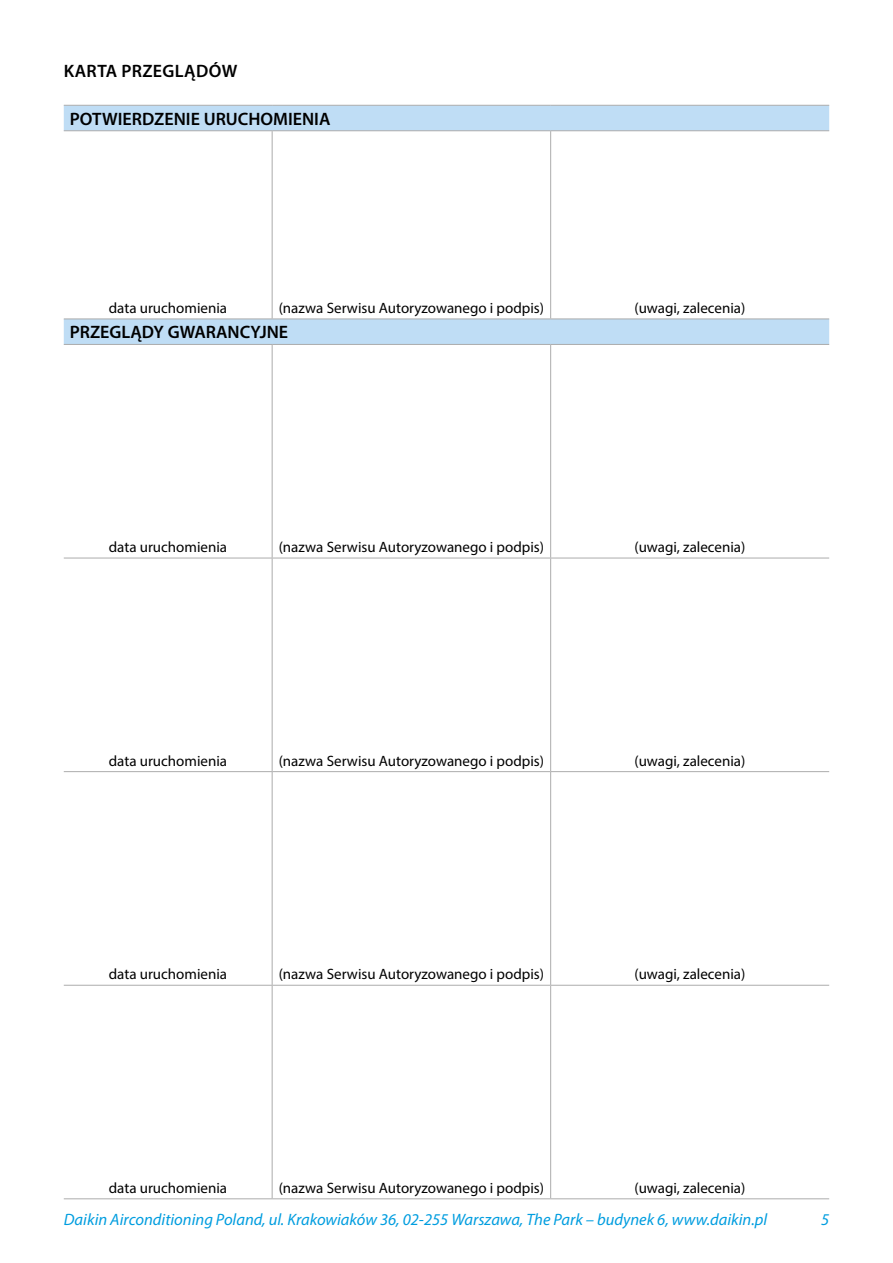
<style>
.page{position:relative;width:893px;height:1263px;background:#fff}
.page>*{position:absolute;margin:0;border:0;box-sizing:border-box;transform-origin:0 0}
.t1{font:600 18px "Myriad Pro";color:#000}
.t2{font:600 18px "Myriad Pro";letter-spacing:.02em;color:#000}
.t3{font:italic 16.5px "Myriad Pro";color:#009ddf}
.t4{font:15px "Myriad Pro";color:#000}
</style>
<div class="page">
<svg style="left:64px;top:106px;width:765px;height:238px"></svg>
<hr style="left:64px;top:105px;width:208px;height:1px;background:#acacac">
<hr style="left:272px;top:105px;width:279px;height:1px;background:#acacac">
<hr style="left:551px;top:105px;width:278px;height:1px;background:#acacac">
<hr style="left:64px;top:130px;width:208px;height:1px;background:#acacac">
<hr style="left:272px;top:130px;width:279px;height:1px;background:#acacac">
<hr style="left:272px;top:131px;width:1px;height:188px;background:#acacac">
<hr style="left:551px;top:130px;width:278px;height:1px;background:#acacac">
<hr style="left:550px;top:131px;width:1px;height:188px;background:#acacac">
<hr style="left:64px;top:319px;width:208px;height:1px;background:#acacac">
<hr style="left:272px;top:319px;width:279px;height:1px;background:#acacac">
<hr style="left:551px;top:319px;width:278px;height:1px;background:#acacac">
<hr style="left:64px;top:344px;width:208px;height:1px;background:#acacac">
<hr style="left:272px;top:344px;width:279px;height:1px;background:#acacac">
<hr style="left:272px;top:345px;width:1px;height:213px;background:#acacac">
<hr style="left:551px;top:344px;width:278px;height:1px;background:#acacac">
<hr style="left:550px;top:345px;width:1px;height:213px;background:#acacac">
<hr style="left:64px;top:558px;width:208px;height:1px;background:#acacac">
<hr style="left:272px;top:558px;width:279px;height:1px;background:#acacac">
<hr style="left:272px;top:558px;width:1px;height:213px;background:#acacac">
<hr style="left:551px;top:558px;width:278px;height:1px;background:#acacac">
<hr style="left:550px;top:558px;width:1px;height:213px;background:#acacac">
<hr style="left:64px;top:771px;width:208px;height:1px;background:#acacac">
<hr style="left:272px;top:771px;width:279px;height:1px;background:#acacac">
<hr style="left:272px;top:772px;width:1px;height:213px;background:#acacac">
<hr style="left:551px;top:771px;width:278px;height:1px;background:#acacac">
<hr style="left:550px;top:772px;width:1px;height:213px;background:#acacac">
<hr style="left:64px;top:985px;width:208px;height:1px;background:#acacac">
<hr style="left:272px;top:985px;width:279px;height:1px;background:#acacac">
<hr style="left:272px;top:985px;width:1px;height:213px;background:#acacac">
<hr style="left:551px;top:985px;width:278px;height:1px;background:#acacac">
<hr style="left:550px;top:985px;width:1px;height:213px;background:#acacac">
<hr style="left:64px;top:1198px;width:208px;height:1px;background:#acacac">
<hr style="left:272px;top:1198px;width:279px;height:1px;background:#acacac">
<hr style="left:551px;top:1198px;width:278px;height:1px;background:#acacac">
<p class="t2" style="left:64px;top:60px;width:175px">KARTA PRZEGLĄDÓW</p>
<p class="t1" style="left:70px;top:107px;width:262px">POTWIERDZENIE URUCHOMIENIA</p>
<p class="t4" style="left:109px;top:299px;width:120px">data uruchomienia</p>
<p class="t4" style="left:279px;top:299px;width:267px">(nazwa Serwisu Autoryzowanego i podpis)</p>
<p class="t4" style="left:634px;top:299px;width:112px">(uwagi, zalecenia)</p>
<p class="t1" style="left:70px;top:321px;width:220px">PRZEGLĄDY GWARANCYJNE</p>
<p class="t4" style="left:109px;top:538px;width:120px">data uruchomienia</p>
<p class="t4" style="left:279px;top:538px;width:267px">(nazwa Serwisu Autoryzowanego i podpis)</p>
<p class="t4" style="left:634px;top:538px;width:112px">(uwagi, zalecenia)</p>
<p class="t4" style="left:109px;top:751px;width:120px">data uruchomienia</p>
<p class="t4" style="left:279px;top:751px;width:267px">(nazwa Serwisu Autoryzowanego i podpis)</p>
<p class="t4" style="left:634px;top:751px;width:112px">(uwagi, zalecenia)</p>
<p class="t4" style="left:109px;top:965px;width:120px">data uruchomienia</p>
<p class="t4" style="left:279px;top:965px;width:267px">(nazwa Serwisu Autoryzowanego i podpis)</p>
<p class="t4" style="left:634px;top:965px;width:112px">(uwagi, zalecenia)</p>
<p class="t4" style="left:109px;top:1178px;width:120px">data uruchomienia</p>
<p class="t4" style="left:279px;top:1178px;width:267px">(nazwa Serwisu Autoryzowanego i podpis)</p>
<p class="t4" style="left:634px;top:1178px;width:112px">(uwagi, zalecenia)</p>
<p class="t3" style="left:64px;top:1210px;width:705px">Daikin Airconditioning Poland, ul. Krakowiaków 36, 02-255 Warszawa, The Park – budynek 6, www.daikin.pl</p>
<p class="t3" style="left:821px;top:1210px;width:10px">5</p>
</div>
